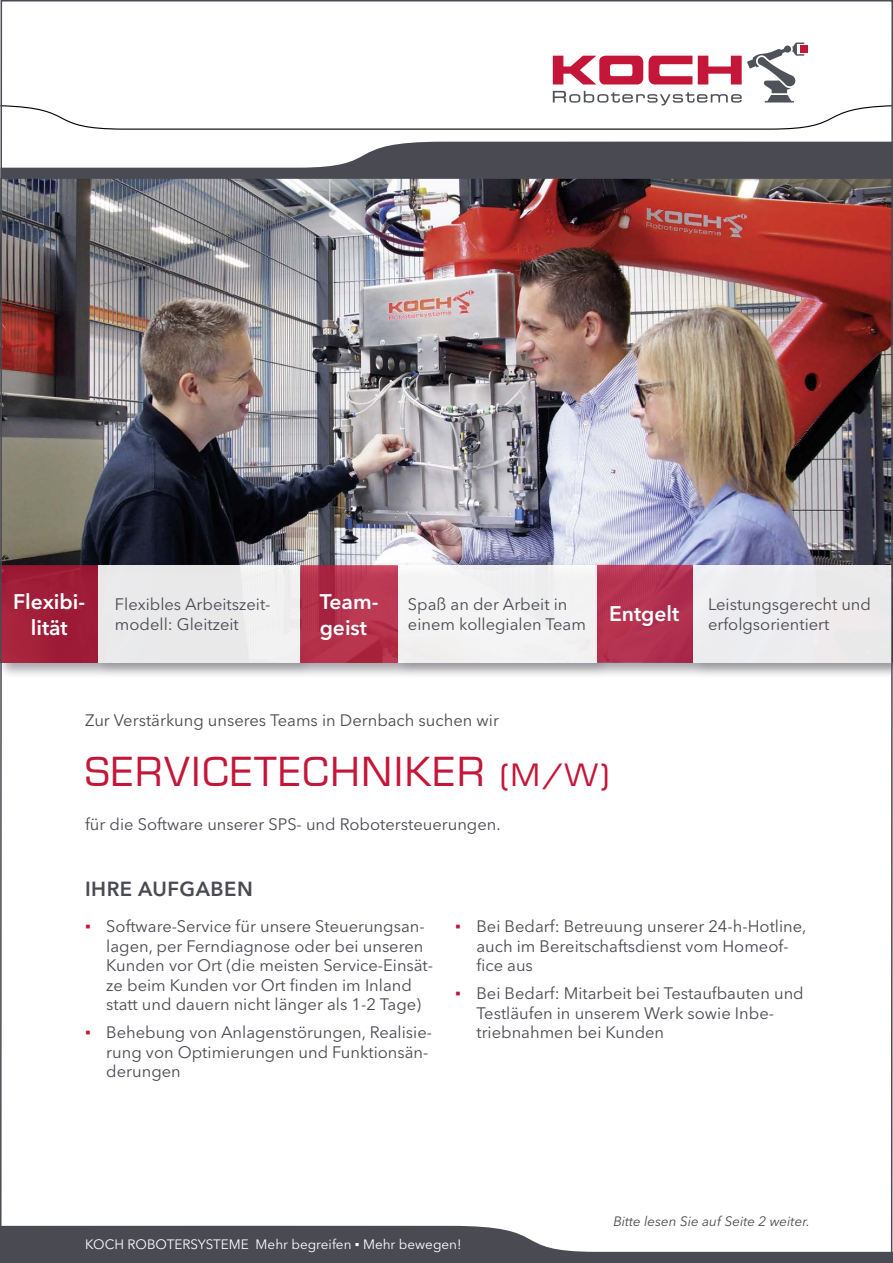
<style>
.page{position:relative;width:893px;height:1263px;background:#fff}
.page>*{position:absolute;margin:0;border:0;box-sizing:border-box;transform-origin:0 0}
.t1{font:39px "Eurostile LT";letter-spacing:.05em;color:#c41638}
.t2{font:600 21px/25.2px "Avenir Next LT Pro";color:#fff}
.t3{font:600 20.25px "Avenir Next LT Pro";letter-spacing:.025em;color:#494a52}
.t4{font:16.5px/19.5px "Avenir Next LT Pro";color:#494a52}
.t5{font:13.5px "Avenir Next LT Pro";color:#fff}
.t6{font:italic 13.5px "Avenir Next LT Pro";color:#494a52}
.s1{font-size:30px}
.s2{font-family:"Arial";color:#c41638}
.s3{font-family:"Arial"}
</style>
<div class="page">
<img style="left:0;top:0;width:893px;height:1263px">
<p class="t2" style="left:13px;top:589px;width:74px;text-align:center">Flexibi&shy;lität</p>
<p class="t4" style="left:115px;top:595px;width:157px">Flexibles Arbeitszeit&shy;modell: Gleitzeit</p>
<p class="t2" style="left:609px;top:601px;width:72px">Entgelt</p>
<p class="t4" style="left:708px;top:595px;width:165px">Leistungsgerecht und erfolgsorientiert</p>
<p class="t2" style="left:320px;top:589px;width:60px">Team&shy;geist</p>
<p class="t4" style="left:408px;top:595px;width:180px">Spaß an der Arbeit in einem kollegialen Team</p>
<p class="t4" style="left:85px;top:710px;width:415px">Zur Verstärkung unseres Teams in Dernbach suchen wir</p>
<h1 class="t1" style="left:85px;top:748px;width:526px">SERVICETECHNIKER <span class="s1">(M/W)</span></h1>
<p class="t4" style="left:85px;top:815px;width:417px">für die Software unserer SPS- und Robotersteuerungen.</p>
<p class="t3" style="left:85px;top:876px;width:169px">IHRE AUFGABEN</p>
<p class="t4" style="left:106px;top:916px;width:328px;text-indent:-21px"><span class="s2">▪</span> Software-Service für unsere Steuerungsan&shy;lagen, per Ferndiagnose oder bei unseren Kunden vor Ort (die meisten Service-Einsät&shy;ze beim Kunden vor Ort finden im Inland statt und dauern nicht länger als 1-2 Tage)</p>
<p class="t4" style="left:106px;top:1023px;width:327px;text-indent:-21px"><span class="s2">▪</span> Behebung von Anlagenstörungen, Realisie&shy;rung von Optimierungen und Funktionsän&shy;derungen</p>
<p class="t4" style="left:476px;top:917px;width:332px;text-indent:-21px"><span class="s2">▪</span> Bei Bedarf: Betreuung unserer 24-h-Hotline, auch im Bereitschaftsdienst vom Homeof&shy;fice aus</p>
<p class="t4" style="left:476px;top:984px;width:329px;text-indent:-21px"><span class="s2">▪</span> Bei Bedarf: Mitarbeit bei Testaufbauten und<br>Testläufen in unserem Werk sowie Inbe&shy;triebnahmen bei Kunden</p>
<p class="t6" style="left:613px;top:1213px;width:198px">Bitte lesen Sie auf Seite 2 weiter.</p>
<p class="t5" style="left:85px;top:1237px;width:378px">KOCH ROBOTERSYSTEME Mehr begreifen <span class="s3">▪</span> Mehr bewegen!</p>
</div>
